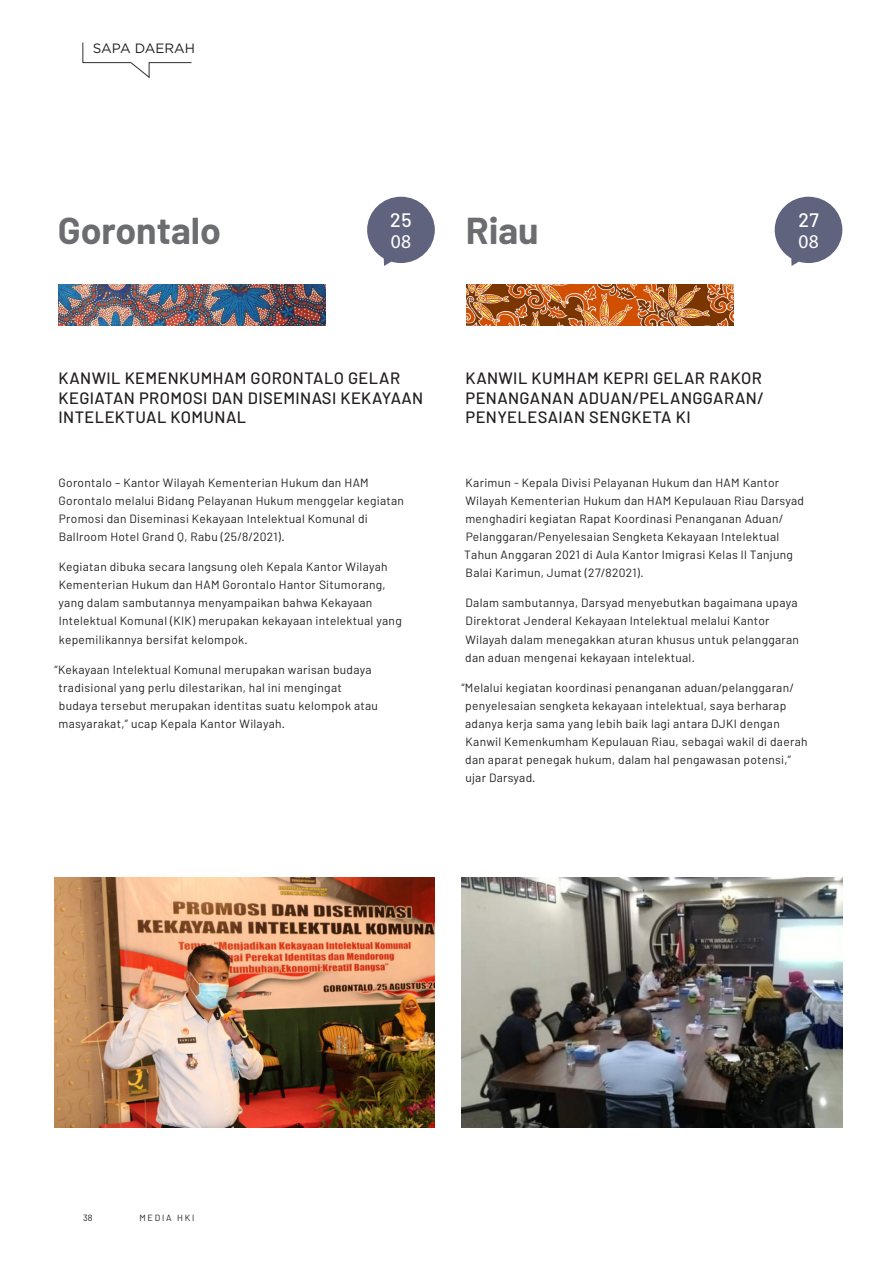
<style>
.page{position:relative;width:893px;height:1263px;background:#fff}
.page>*{position:absolute;margin:0;border:0;box-sizing:border-box;transform-origin:0 0}
.Paragraph_Style_2{font:700 37.5px "Barlow";color:#6c6d70}
.t1{font:500 19.5px "Barlow";color:#fff}
.t2{font:19.5px "Myriad Pro";color:#fff}
.Paragraph_Style_2-2{font:500 16.5px/19.8px "Barlow";letter-spacing:.025em;color:#231f20}
.t3{font:13.5px "Gotham";color:#231f20}
.t4{font:12px/18px "Barlow";letter-spacing:.025em;color:#231f20}
.t5{font:9px "Barlow";letter-spacing:.2em;color:#231f20}
</style>
<div class="page">
<svg style="left:82px;top:42px;width:110px;height:37px"></svg>
<svg style="left:367px;top:197px;width:68px;height:69px"></svg>
<img style="left:462px;top:877px;width:380px;height:250px">
<img style="left:54px;top:877px;width:381px;height:250px">
<img style="left:58px;top:285px;width:268px;height:41px">
<svg style="left:775px;top:197px;width:67px;height:69px"></svg>
<img style="left:466px;top:285px;width:268px;height:41px">
<p class="t3" style="left:93px;top:40px;width:104px">SAPA DAERAH</p>
<p class="t1" style="left:390px;top:207px;width:23px">25</p>
<p class="t2" style="left:391px;top:229px;width:22px">08</p>
<p class="Paragraph_Style_2" style="left:58px;top:207px;width:165px">Gorontalo</p>
<p class="Paragraph_Style_2" style="left:466px;top:207px;width:75px">Riau</p>
<p class="t1" style="left:798px;top:207px;width:22px">27</p>
<p class="t2" style="left:798px;top:229px;width:22px">08</p>
<p class="Paragraph_Style_2-2" style="left:59px;top:368px;width:366px">KANWIL KEMENKUMHAM GORONTALO GELAR<br>KEGIATAN PROMOSI DAN DISEMINASI KEKAYAAN<br>INTELEKTUAL KOMUNAL</p>
<p class="Paragraph_Style_2-2" style="left:465px;top:368px;width:300px;text-align:justify">KANWIL KUMHAM KEPRI GELAR RAKOR PENANGANAN ADUAN/PELANGGARAN/ PENYELESAIAN SENGKETA KI</p>
<p class="t4" style="left:59px;top:473px;width:347px">Gorontalo – Kantor Wilayah Kementerian Hukum dan HAM Gorontalo melalui Bidang Pelayanan Hukum menggelar kegiatan Promosi dan Diseminasi Kekayaan Intelektual Komunal di Ballroom Hotel Grand Q, Rabu (25/8/2021).</p>
<p class="t4" style="left:59px;top:558px;width:345px">Kegiatan dibuka secara langsung oleh Kepala Kantor Wilayah Kementerian Hukum dan HAM Gorontalo Hantor Situmorang, yang dalam sambutannya menyampaikan bahwa Kekayaan Intelektual Komunal (KIK) merupakan kekayaan intelektual yang kepemilikannya bersifat kelompok.</p>
<p class="t4" style="left:59px;top:661px;width:321px;text-indent:-4px">“Kekayaan Intelektual Komunal merupakan warisan budaya tradisional yang perlu dilestarikan, hal ini mengingat budaya tersebut merupakan identitas suatu kelompok atau masyarakat,” ucap Kepala Kantor Wilayah.</p>
<p class="t4" style="left:464px;top:473px;width:341px">Karimun - Kepala Divisi Pelayanan Hukum dan HAM Kantor Wilayah Kementerian Hukum dan HAM Kepulauan Riau Darsyad menghadiri kegiatan Rapat Koordinasi Penanganan Aduan/ Pelanggaran/Penyelesaian Sengketa Kekayaan Intelektual Tahun Anggaran 2021 di Aula Kantor Imigrasi Kelas ll Tanjung Balai Karimun, Jumat (27/82021).</p>
<p class="t4" style="left:465px;top:594px;width:335px">Dalam sambutannya, Darsyad menyebutkan bagaimana upaya Direktorat Jenderal Kekayaan Intelektual melalui Kantor Wilayah dalam menegakkan aturan khusus untuk pelanggaran dan aduan mengenai kekayaan intelektual.</p>
<p class="t4" style="left:465px;top:679px;width:344px;text-indent:-4px">“Melalui kegiatan koordinasi penanganan aduan/pelanggaran/ penyelesaian sengketa kekayaan intelektual, saya berharap adanya kerja sama yang lebih baik lagi antara DJKI dengan Kanwil Kemenkumham Kepulauan Riau, sebagai wakil di daerah dan aparat penegak hukum, dalam hal pengawasan potensi,” ujar Darsyad.</p>
<p class="t5" style="left:83px;top:1212px;width:11px">38</p>
<p class="t5" style="left:139px;top:1212px;width:56px">MEDIA HKI</p>
</div>
